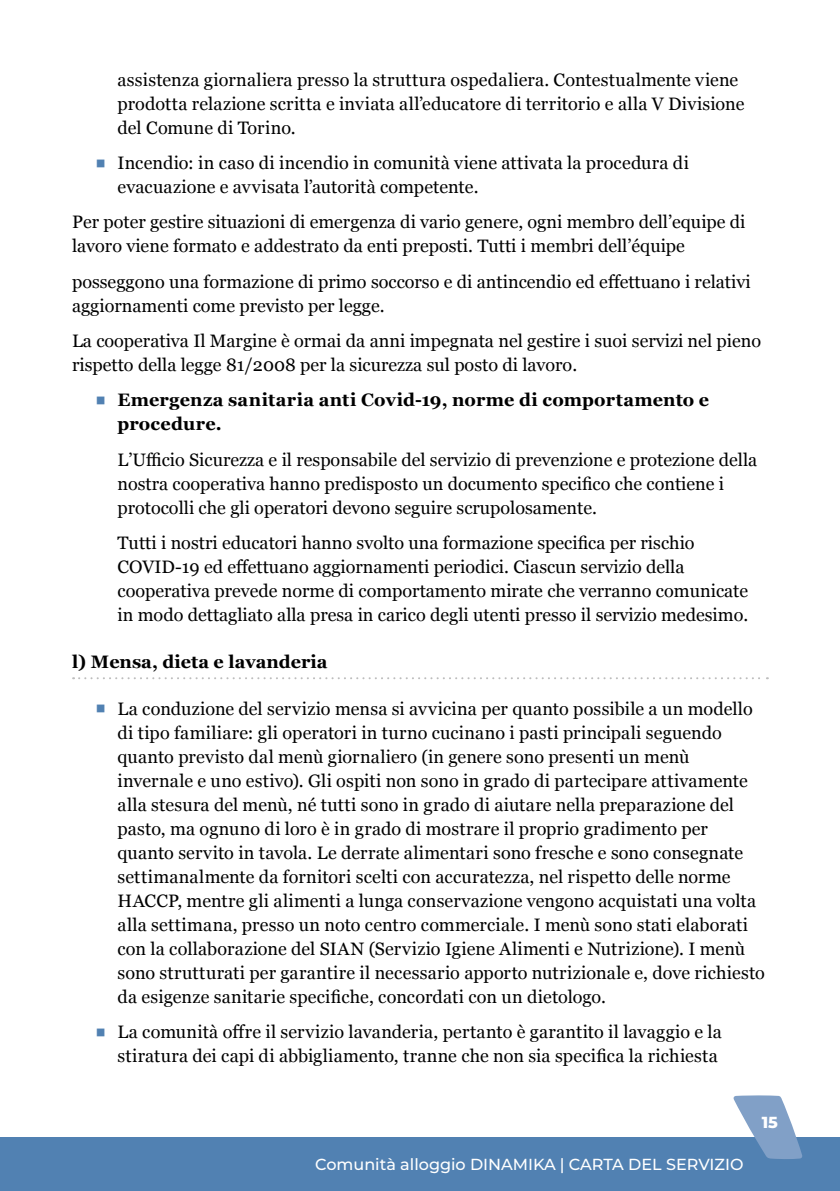
<style>
.page{position:relative;width:840px;height:1191px;background:#fff}
.page>*{position:absolute;margin:0;border:0;box-sizing:border-box;transform-origin:0 0}
.t1{font:18px/24px "Georgia";color:#000}
.t2{font:700 18px/24px "Georgia";color:#000}
.t3{font:500 16px "Montserrat";color:#fff}
.t4{font:800 16px "Montserrat";color:#fff}
.s1{color:#5181b2}
</style>
<div class="page">
<svg style="left:73px;top:677px;width:694px;height:2px"></svg>
<div style="left:0;top:1137px;width:839px;height:54px;background:#5181b2"></div>
<svg style="left:733px;top:1095px;width:69px;height:64px"></svg>
<p class="t1" style="left:117px;top:67px;width:628px">assistenza giornaliera presso la struttura ospedaliera. Contestualmente viene prodotta relazione scritta e inviata all’educatore di territorio e alla V Divisione del Comune di Torino.</p>
<p class="t1" style="left:117px;top:150px;width:572px;text-indent:-23px"><span class="s1">▪</span> Incendio: in caso di incendio in comunità viene attivata la procedura di evacuazione e avvisata l’autorità competente.</p>
<p class="t1" style="left:72px;top:209px;width:674px">Per poter gestire situazioni di emergenza di vario genere, ogni membro dell’equipe di lavoro viene formato e addestrato da enti preposti. Tutti i membri dell’équipe</p>
<p class="t1" style="left:72px;top:269px;width:679px">posseggono una formazione di primo soccorso e di antincendio ed effettuano i relativi aggiornamenti come previsto per legge.</p>
<p class="t1" style="left:72px;top:328px;width:690px">La cooperativa Il Margine è ormai da anni impegnata nel gestire i suoi servizi nel pieno rispetto della legge 81/2008 per la sicurezza sul posto di lavoro.</p>
<p class="t2" style="left:117px;top:387px;width:593px;text-indent:-23px"><span class="s1">▪</span> Emergenza sanitaria anti Covid-19, norme di comportamento e procedure.</p>
<p class="t1" style="left:117px;top:447px;width:641px">L’Ufficio Sicurezza e il responsabile del servizio di prevenzione e protezione della nostra cooperativa hanno predisposto un documento specifico che contiene i protocolli che gli operatori devono seguire scrupolosamente.</p>
<p class="t1" style="left:117px;top:530px;width:632px">Tutti i nostri educatori hanno svolto una formazione specifica per rischio COVID-19 ed effettuano aggiornamenti periodici. Ciascun servizio della cooperativa prevede norme di comportamento mirate che verranno comunicate in modo dettagliato alla presa in carico degli utenti presso il servizio medesimo.</p>
<p class="t2" style="left:72px;top:648px;width:257px">l) Mensa, dieta e lavanderia</p>
<p class="t1" style="left:117px;top:695px;width:648px;text-indent:-23px"><span class="s1">▪</span> La conduzione del servizio mensa si avvicina per quanto possibile a un modello di tipo familiare: gli operatori in turno cucinano i pasti principali seguendo quanto previsto dal menù giornaliero (in genere sono presenti un menù invernale e uno estivo). Gli ospiti non sono in grado di partecipare attivamente alla stesura del menù, né tutti sono in grado di aiutare nella preparazione del pasto, ma ognuno di loro è in grado di mostrare il proprio gradimento per quanto servito in tavola. Le derrate alimentari sono fresche e sono consegnate settimanalmente da fornitori scelti con accuratezza, nel rispetto delle norme HACCP, mentre gli alimenti a lunga conservazione vengono acquistati una volta alla settimana, presso un noto centro commerciale. I menù sono stati elaborati con la collaborazione del SIAN (Servizio Igiene Alimenti e Nutrizione). I menù sono strutturati per garantire il necessario apporto nutrizionale e, dove richiesto da esigenze sanitarie specifiche, concordati con un dietologo.</p>
<p class="t1" style="left:95px;top:1019px;width:628px;text-align:right"><span class="s1">▪</span> La comunità offre il servizio lavanderia, pertanto è garantito il lavaggio e la stiratura dei capi di abbigliamento, tranne che non sia specifica la richiesta</p>
<p class="t3" style="left:315px;top:1153px;width:429px">Comunità alloggio DINAMIKA | CARTA DEL SERVIZIO</p>
<p class="t4" style="left:761px;top:1110px;width:18px">15</p>
</div>
